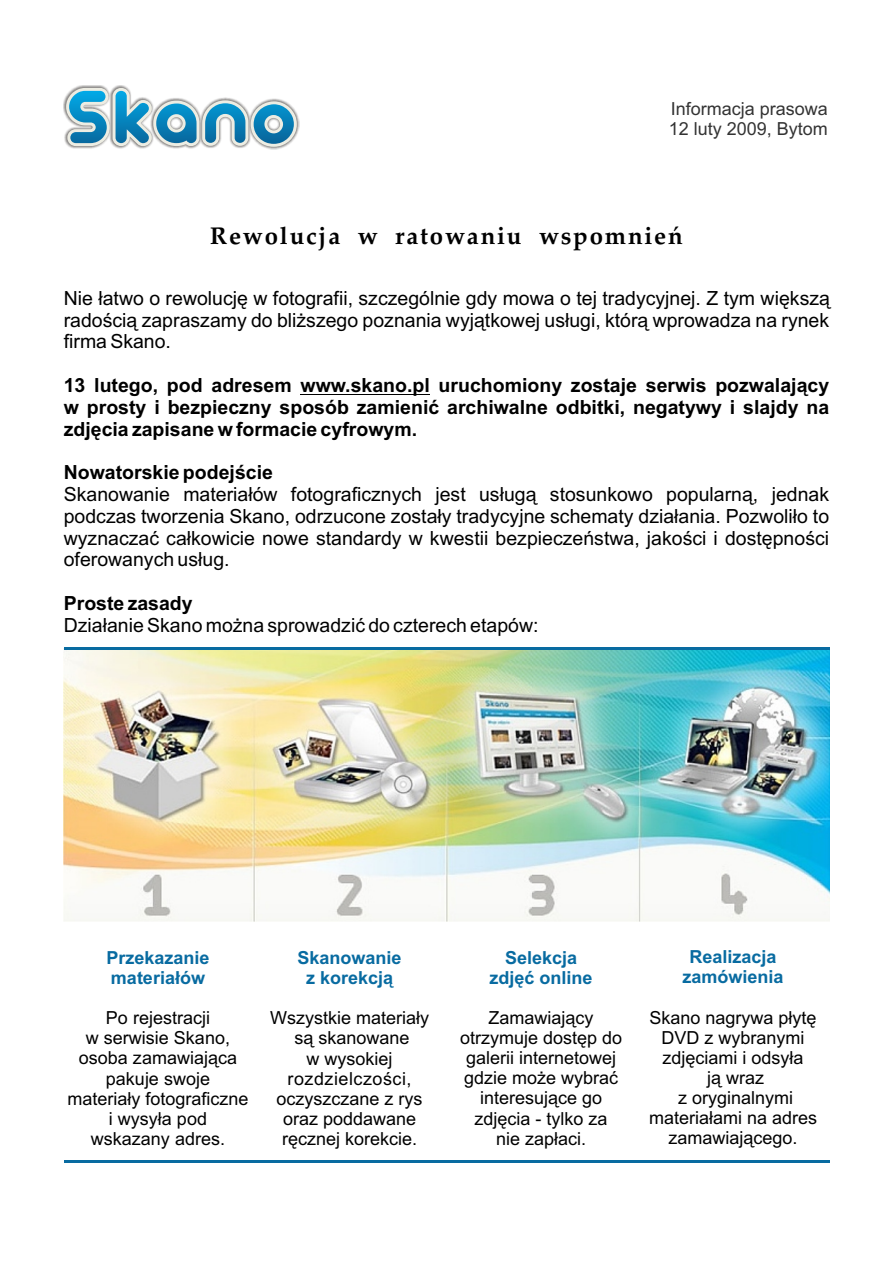
<style>
.page{position:relative;width:893px;height:1263px;background:#fff}
.page>*{position:absolute;margin:0;border:0;box-sizing:border-box;transform-origin:0 0}
.t1{font:700 24px "Palatino Linotype";letter-spacing:.075em;color:#000}
.t2{font:19.5px/21.8px "Arial";color:#000;text-align:justify}
.t3{font:700 19.5px/21.8px "Arial";color:#000;text-align:justify}
.t4{font:18px/20.1px "Arial";color:#000;text-align:center}
.t5{font:700 18px/20.1px "Arial";color:#086ba1;text-align:center}
.t6{font:18px/20.1px "Arial";color:#333}
</style>
<div class="page">
<svg style="left:63px;top:85px;width:237px;height:65px"></svg>
<hr style="left:301px;top:394px;width:129px;height:1px;background:#000">
<img style="left:64px;top:650px;width:765px;height:272px">
<hr style="left:64px;top:647px;width:765px;height:3px;background:#086ba1">
<hr style="left:64px;top:1160px;width:765px;height:3px;background:#086ba1">
<p class="t6" style="left:669px;top:100px;width:161px">Informacja prasowa<br>12 luty 2009, Bytom</p>
<p class="t1" style="left:210px;top:226px;width:474px">Rewolucja w ratowaniu wspomnień</p>
<p class="t2" style="left:64px;top:289px;width:768px">Nie łatwo o rewolucję w fotografii, szczególnie gdy mowa o tej tradycyjnej. Z tym większą radością zapraszamy do bliższego poznania wyjątkowej usługi, którą wprowadza na rynek firma Skano.</p>
<p class="t3" style="left:64px;top:376px;width:767px">13 lutego, pod adresem www.skano.pl uruchomiony zostaje serwis pozwalający w prosty i bezpieczny sposób zamienić archiwalne odbitki, negatywy i slajdy na zdjęcia zapisane w formacie cyfrowym.</p>
<p class="t3" style="left:64px;top:463px;width:211px">Nowatorskie podejście</p>
<p class="t2" style="left:64px;top:485px;width:767px">Skanowanie materiałów fotograficznych jest usługą stosunkowo popularną, jednak podczas tworzenia Skano, odrzucone zostały tradycyjne schematy działania. Pozwoliło to wyznaczać całkowicie nowe standardy w kwestii bezpieczeństwa, jakości i dostępności oferowanych usług.</p>
<p class="t3" style="left:64px;top:594px;width:130px">Proste zasady</p>
<p class="t2" style="left:64px;top:616px;width:476px">Działanie Skano można sprowadzić do czterech etapów:</p>
<p class="t5" style="left:106px;top:949px;width:105px;text-align:left">Przekazanie materiałów</p>
<p class="t4" style="left:67px;top:1009px;width:183px">Po rejestracji<br>w serwisie Skano, osoba zamawiająca pakuje swoje materiały fotograficzne i wysyła pod wskazany adres.</p>
<p class="t5" style="left:298px;top:949px;width:106px">Skanowanie z korekcją</p>
<p class="t4" style="left:270px;top:1009px;width:161px">Wszystkie materiały są skanowane<br>w wysokiej rozdzielczości, oczyszczane z rys oraz poddawane ręcznej korekcie.</p>
<p class="t5" style="left:490px;top:949px;width:105px">Selekcja zdjęć online</p>
<p class="t4" style="left:460px;top:1009px;width:164px">Zamawiający otrzymuje dostęp do galerii internetowej gdzie może wybrać interesujące go zdjęcia - tylko za<br>nie zapłaci.</p>
<p class="t5" style="left:683px;top:949px;width:103px">Realizacja zamówienia</p>
<p class="t4" style="left:649px;top:1009px;width:170px">Skano nagrywa płytę<br>DVD z wybranymi zdjęciami i odsyła<br>ją wraz<br>z oryginalnymi materiałami na adres zamawiającego.</p>
</div>
